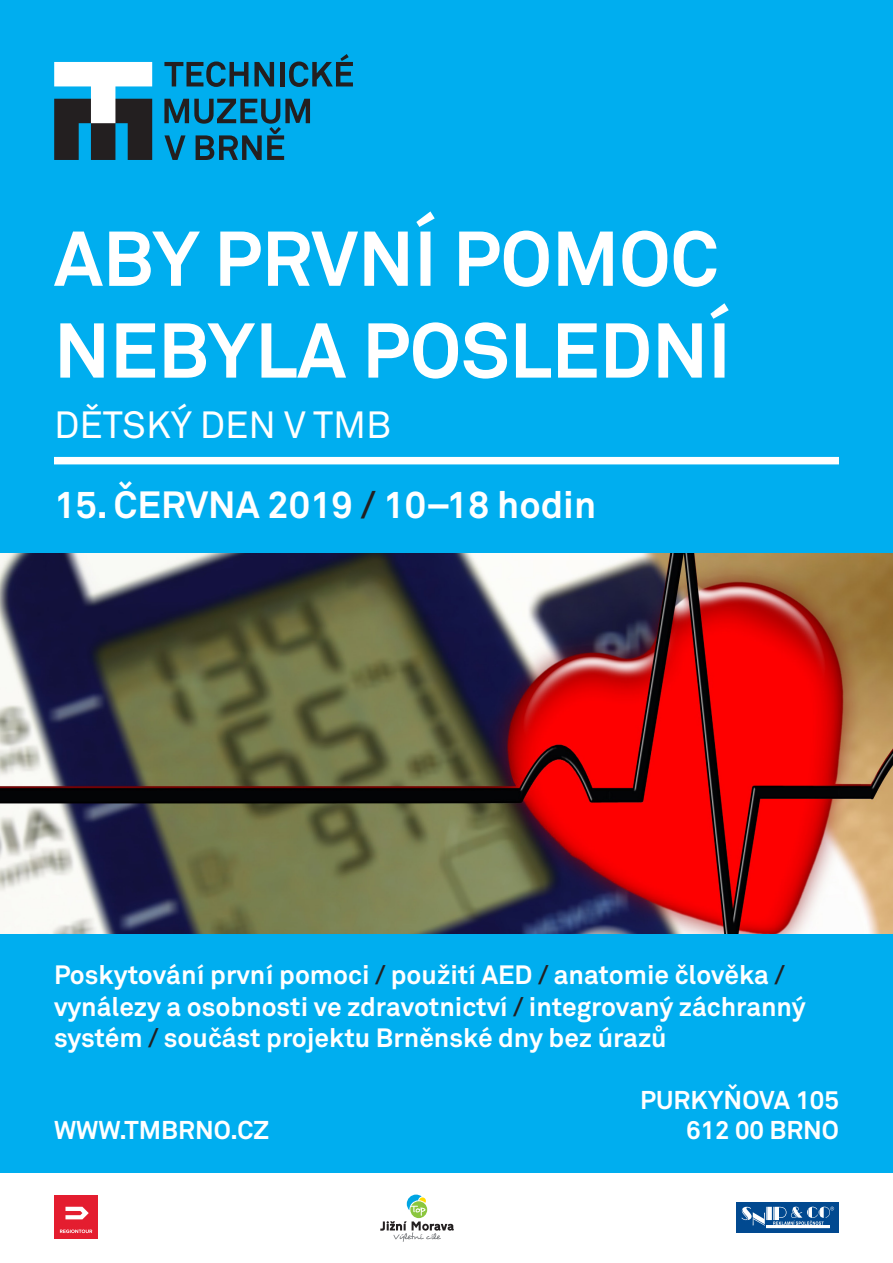
<style>
.page{position:relative;width:893px;height:1263px;background:#fff}
.page>*{position:absolute;margin:0;border:0;box-sizing:border-box;transform-origin:0 0}
.t1{font:700 76.5px/91.8px "Akkurat CE";color:#fff}
.t2{font:700 37.5px "Akkurat CE";color:#fff}
.t3{font:37.5px "Akkurat CE";color:#fff}
.t4{font:700 26.25px/31.5px "Akkurat CE";color:#fff}
.t5{font:700 25.5px "Akkurat CE";color:#fff}
.s1{color:#231f20}
</style>
<div class="page">
<img style="left:0;top:553px;width:893px;height:381px">
<div style="left:0;top:0;width:893px;height:553px;background:#00aeef"></div>
<div style="left:54px;top:457px;width:785px;height:7px;background:#fff"></div>
<div style="left:0;top:934px;width:893px;height:239px;background:#00aeef"></div>
<svg style="left:380px;top:1194px;width:74px;height:48px"></svg>
<svg style="left:164px;top:62px;width:84px;height:25px"></svg>
<svg style="left:254px;top:62px;width:20px;height:24px"></svg>
<div style="left:280px;top:62px;width:5px;height:24px;background:#231f20"></div>
<svg style="left:289px;top:54px;width:64px;height:33px"></svg>
<svg style="left:164px;top:99px;width:146px;height:61px"></svg>
<svg style="left:54px;top:62px;width:98px;height:98px"></svg>
<div style="left:54px;top:1195px;width:44px;height:44px;background:#e41d2f"></div>
<svg style="left:60px;top:1207px;width:32px;height:26px"></svg>
<div style="left:736px;top:1202px;width:103px;height:30px;background:#014990"></div>
<hr style="left:766px;top:1226px;width:64px;height:1px;background:#fff">
<hr style="left:766px;top:1227px;width:64px;height:1px;background:#fff">
<svg style="left:741px;top:1206px;width:93px;height:20px"></svg>
<p class="t1" style="left:54px;top:213px;width:678px">ABY PRVNÍ POMOC<br>NEBYLA POSLEDNÍ</p>
<p class="t3" style="left:54px;top:403px;width:339px">DĚTSKÝ DEN V TMB</p>
<p class="t2" style="left:54px;top:481px;width:543px">15. ČERVNA 2019 <span class="s1">/</span> 10–18 hodin</p>
<p class="t4" style="left:54px;top:959px;width:753px">Poskytování první pomoci <span class="s1">/</span> použití AED <span class="s1">/</span> anatomie člověka <span class="s1">/ </span>vynálezy a osobnosti ve zdravotnictví <span class="s1">/</span> integrovaný záchranný systém <span class="s1">/</span> součást projektu Brněnské dny bez úrazů</p>
<p class="t5" style="left:640px;top:1083px;width:200px">PURKYŇOVA 105</p>
<p class="t5" style="left:54px;top:1114px;width:217px">WWW.TMBRNO.CZ</p>
<p class="t5" style="left:686px;top:1114px;width:154px">612 00 BRNO</p>
</div>
